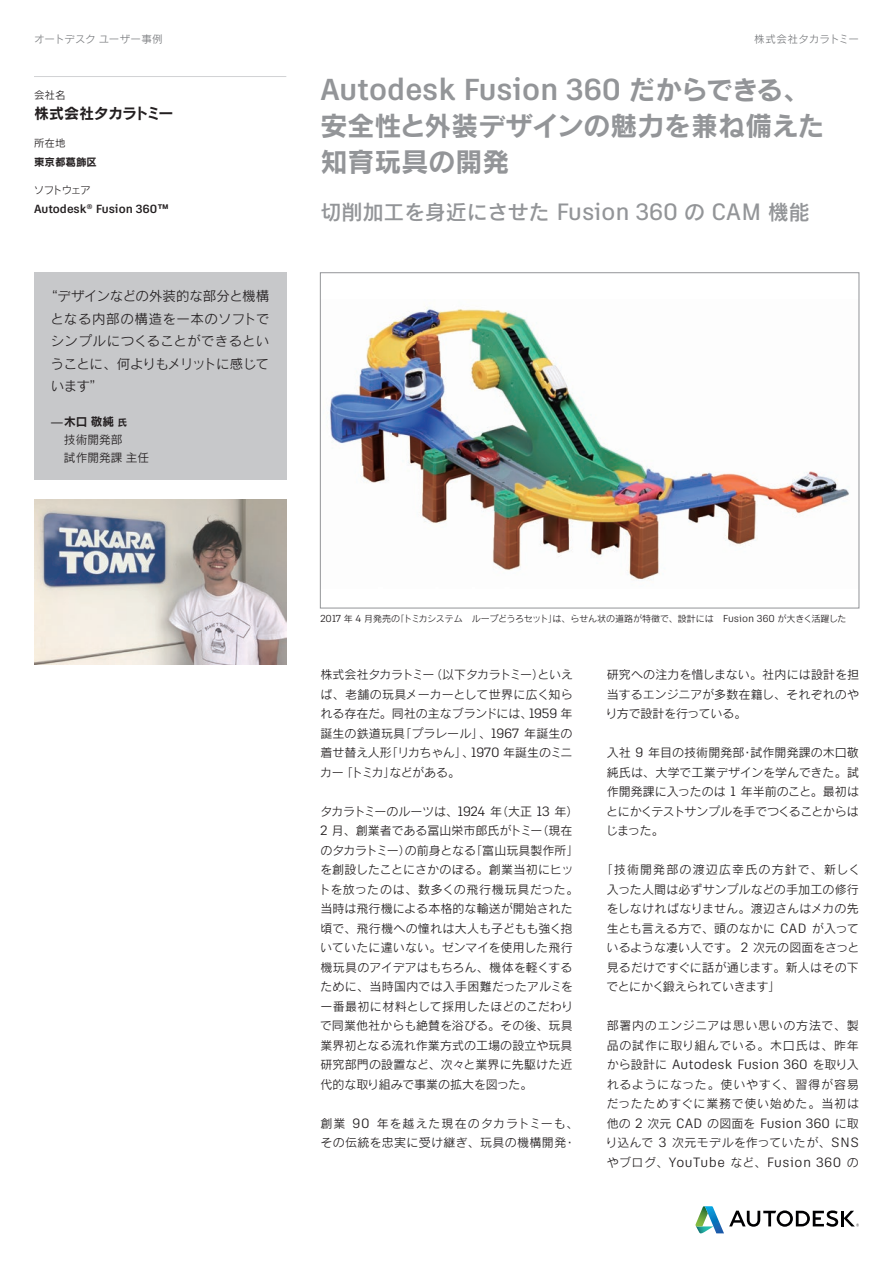
<style>
.page{position:relative;width:893px;height:1263px;background:#fff}
.page>*{position:absolute;margin:0;border:0;box-sizing:border-box;transform-origin:0 0}
.Headline{font:700 30.3px "Artifakt Legend";color:#939598}
.Headline-2{font:27px/36px "Rodin Pro B";color:#939598}
.Subhead{font:21px "Rodin Pro DB";color:#939598}
.会社名{font:15px "Rodin Pro B";letter-spacing:-.05em;color:#231f20}
.Box_Quote{font:13.5px/22.5px "Rodin Pro M";letter-spacing:-.01em;color:#231f20;text-align:justify}
.Body_Text{font:13.5px "Artifakt Legend";letter-spacing:.01em;color:#231f20}
.Body_Text-2{font:13.5px "Artifakt Legend";letter-spacing:.035em;color:#231f20}
.Body_Text-3{font:12px/19.5px "Rodin Pro M";letter-spacing:.005em;color:#231f20;text-align:justify}
.Body_Text-4{font:12px/19.5px "Rodin Pro M";letter-spacing:.03em;color:#231f20}
.Body_Text-5{font:12px/19.5px "Rodin Pro M";letter-spacing:.065em;color:#231f20}
.Body_Text-6{font:12px/19.5px "Rodin Pro M";letter-spacing:.07em;color:#231f20}
.Contents_style_respo{font:700 11.7px "Artifakt Legend";color:#231f20}
.Box_Quote_Title_and{font:11.7px/18px "Rodin Pro M";color:#231f20}
.t1{font:11.7px "Rodin Pro B";color:#231f20}
.Header_LHS{font:10.5px "Rodin Pro M";letter-spacing:.01em;color:#76787b}
.Contents_style_headi{font:10.5px "Rodin Pro M";letter-spacing:-.05em;color:#231f20}
.Contents_style_respo-2{font:10.5px "Rodin Pro B";color:#231f20}
.Fig_Caption_SS{font:9px "Rodin Pro M";letter-spacing:-.01em;color:#231f20}
.s1{font-size:9.3px}
.s2{font-family:"Rodin Pro B";font-weight:400;font-size:27px}
.s3{font-family:"Artifakt Legend";font-weight:500;font-size:23.55px}
.s4{font-family:"Artifakt Legend";font-size:10.05px}
.s5{font-family:"Artifakt Legend";font-size:13.5px}
.s6{font-family:"Rodin Pro M";font-size:12px}
</style>
<div class="page">
<hr style="left:34px;top:76px;width:252px;height:1px;background:#d1d2d4">
<div style="left:34px;top:272px;width:252px;height:208px;background:#c7c8ca"></div>
<img style="left:329px;top:307px;width:520px;height:273px">
<img style="left:34px;top:500px;width:252px;height:164px">
<hr style="left:841px;top:1211px;width:3px;height:15px;background:#000002">
<svg style="left:844px;top:1211px;width:15px;height:15px"></svg>
<svg style="left:695px;top:1206px;width:143px;height:27px"></svg>
<p class="Header_LHS" style="left:34px;top:32px;width:130px">オートデスクユーザー事例</p>
<p class="Contents_style_headi" style="left:34px;top:88px;width:33px">会社名</p>
<p class="会社名" style="left:34px;top:103px;width:141px">株式会社タカラトミー</p>
<p class="Contents_style_headi" style="left:34px;top:136px;width:33px">所在地</p>
<p class="Contents_style_respo-2" style="left:34px;top:155px;width:64px">東京都葛飾区</p>
<p class="Contents_style_headi" style="left:34px;top:183px;width:59px">ソフトウェア</p>
<p class="Contents_style_respo" style="left:34px;top:201px;width:136px">Autodesk<sup>®</sup> Fusion 360™</p>
<p class="Box_Quote" style="left:50px;top:285px;width:221px;text-indent:-6px">“デザインなどの外装的な部分と機構となる内部の構造を一本のソフトでシンプルにつくることができるということに、何よりもメリットに感じています”</p>
<p class="t1" style="left:51px;top:413px;width:78px">̶木口敬純<span class="s1">氏</span></p>
<p class="Box_Quote_Title_and" style="left:64px;top:430px;width:87px">技術開発部<br>試作開発課主任</p>
<p class="Header_LHS" style="left:754px;top:32px;width:106px">株式会社タカラトミー</p>
<p class="Headline" style="left:320px;top:68px;width:491px">Autodesk Fusion 360 <span class="s2">だからできる、</span></p>
<p class="Headline-2" style="left:320px;top:107px;width:506px">安全性と外装デザインの魅力を兼ね備えた知育玩具の開発</p>
<p class="Subhead" style="left:320px;top:198px;width:491px">切削加工を身近にさせた <span class="s3">Fusion 360</span> の <span class="s3">CAM</span> 機能</p>
<p class="Fig_Caption_SS" style="left:320px;top:613px;width:528px"><span class="s4">2017</span> 年 <span class="s4">4</span> 月発売の「トミカシステム　ループどうろセット」は、らせん状の道路が特徴で、設計には　<span class="s4">Fusion 360</span> が大きく活躍した</p>
<p class="Body_Text-3" style="left:320px;top:664px;width:255px">株式会社タカラトミー（以下タカラトミー）といえば、老舗の玩具メーカーとして世界に広く知られる存在だ。同社の主なブランドには、<span class="s5">1959</span> 年誕生の鉄道玩具「プラレール」、<span class="s5">1967</span> 年誕生の着せ替え人形「リカちゃん」、<span class="s5">1970</span> 年誕生のミニカー「トミカ」などがある。</p>
<p class="Body_Text-3" style="left:319px;top:801px;width:262px;text-align:left">タカラトミーのルーツは、<span class="s5">1924</span> 年（大正 <span class="s5">13</span> 年）<br><span class="s5">2</span> 月、創業者である冨山栄市郎氏がトミー（現在のタカラトミー）の前身となる「富山玩具製作所」を創設したことにさかのぼる。創業当初にヒットを放ったのは、数多くの飛行機玩具だった。当時は飛行機による本格的な輸送が開始された頃で、飛行機への憧れは大人も子どもも強く抱いていたに違いない。ゼンマイを使用した飛行機玩具のアイデアはもちろん、機体を軽くするために、当時国内では入手困難だったアルミを一番最初に材料として採用したほどのこだわりで同業他社からも絶賛を浴びる。その後、玩具業界初となる流れ作業方式の工場の設立や玩具研究部門の設置など、次々と業界に先駆けた近代的な取り組みで事業の拡大を図った。</p>
<p class="Body_Text-4" style="left:320px;top:1113px;width:260px">創業 <span class="s5">90</span> 年を越えた現在のタカラトミーも、その伝統を忠実に受け継ぎ、玩具の機構開発・</p>
<p class="Body_Text-3" style="left:606px;top:664px;width:255px">研究への注力を惜しまない。社内には設計を担当するエンジニアが多数在籍し、それぞれのやり方で設計を行っている。</p>
<p class="Body_Text-3" style="left:606px;top:742px;width:254px">入社 <span class="s5">9</span> 年目の技術開発部・試作開発課の木口敬純氏は、大学で工業デザインを学んできた。試作開発課に入ったのは <span class="s5">1</span> 年半前のこと。最初はとにかくテストサンプルを手でつくることからはじまった。</p>
<p class="Body_Text-3" style="left:606px;top:859px;width:255px;text-align:left;text-indent:-6px">「技術開発部の渡辺広幸氏の方針で、新しく入った人間は必ずサンプルなどの手加工の修行をしなければなりません。渡辺さんはメカの先生とも言える方で、頭のなかに <span class="s5">CAD</span> が入っているような凄い人です。 <span class="s5">2</span> 次元の図面をさっと見るだけですぐに話が通じます。新人はその下でとにかく鍛えられていきます」</p>
<p class="Body_Text-5" style="left:607px;top:1015px;width:254px">部署内のエンジニアは思い思いの方法で、製品の試作に取り組んでいる。木口氏は、昨年</p>
<p class="Body_Text" style="left:607px;top:1055px;width:254px"><span class="s6">から設計に</span> Autodesk Fusion 360 <span class="s6">を取り入</span></p>
<p class="Body_Text-6" style="left:607px;top:1074px;width:254px">れるようになった。使いやすく、習得が容易だったためすぐに業務で使い始めた。当初は</p>
<p class="Body_Text" style="left:607px;top:1113px;width:254px"><span class="s6">他の</span> 2 <span class="s6">次元</span> CAD <span class="s6">の図面を</span> Fusion 360 <span class="s6">に取</span></p>
<p class="Body_Text-3" style="left:606px;top:1132px;width:255px">り込んで <span class="s5">3</span> 次元モデルを作っていたが、<span class="s5">SNS</span></p>
<p class="Body_Text-2" style="left:607px;top:1152px;width:254px"><span class="s6">やブログ、</span>YouTube <span class="s6">など、</span>Fusion 360 <span class="s6">の</span></p>
</div>
